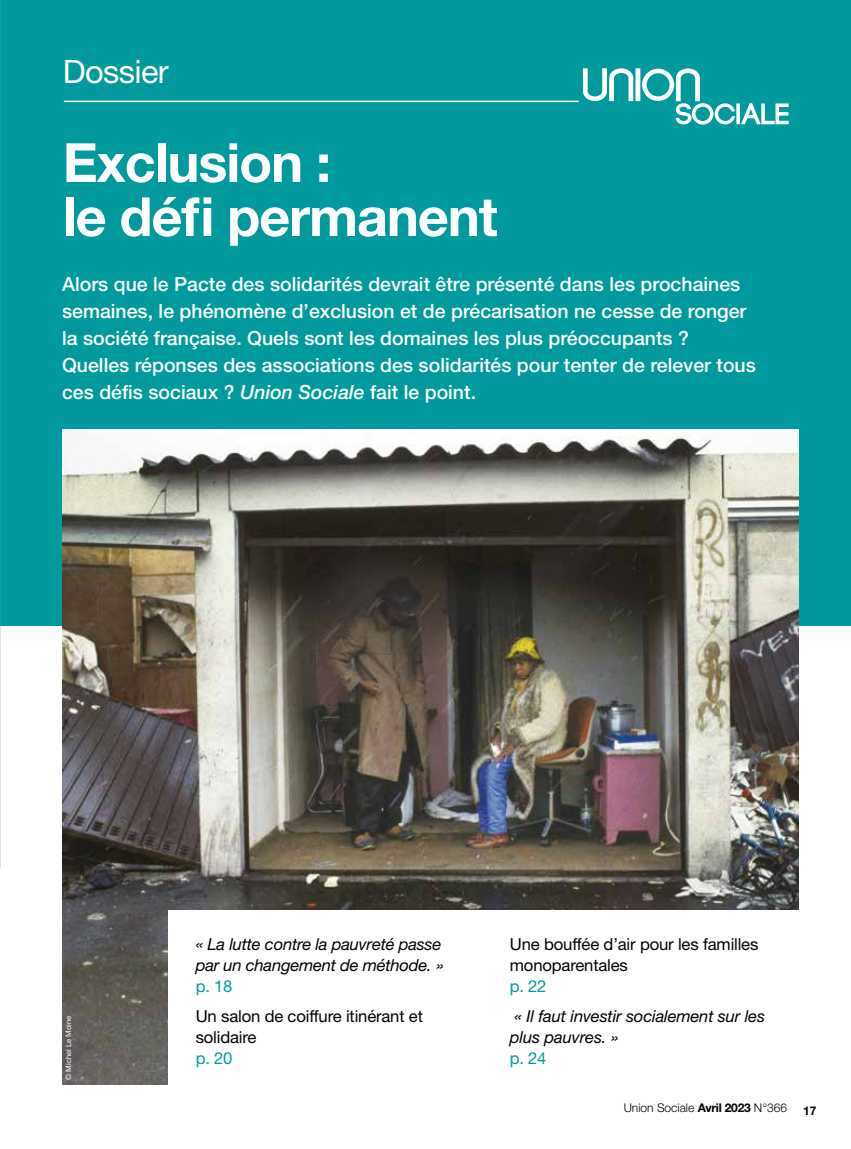
<style>
.page{position:relative;width:851px;height:1149px;background:#fff}
.page>*{position:absolute;margin:0;border:0;box-sizing:border-box;transform-origin:0 0}
.t1{font:700 54px/54px "Helvetica Neue LT Std";letter-spacing:-.02em;color:#fff}
.t2{font:32.25px "Helvetica Neue LT Std";letter-spacing:-.02em;color:#fff}
.t3{font:500 19.5px/27px "Helvetica Neue LT Std";color:#fff}
.t4{font:italic 16.5px/21px "Helvetica Neue LT Std";letter-spacing:-.015em;color:#000}
.t5{font:16.5px/21px "Helvetica Neue LT Std";letter-spacing:-.01em;color:#000}
.t6{font:16.5px "Helvetica Neue LT Std";letter-spacing:-.015em;color:#009a9e}
.t7{font:300 12px "Helvetica Neue LT Std";color:#000}
.t8{font:700 12px "Helvetica Neue LT Std";color:#000}
.t9{font:7.5px "Helvetica Neue LT Std";color:#fff}
.s1{font-style:italic}
.s2{font-weight:700}
</style>
<div class="page">
<div style="left:0;top:0;width:850px;height:625px;background:#009a9e"></div>
<hr style="left:64px;top:101px;width:514px;height:1px;background:#fff">
<svg style="left:583px;top:68px;width:205px;height:56px"></svg>
<img style="left:63px;top:429px;width:735px;height:655px">
<div style="left:169px;top:909px;width:681px;height:177px;background:#fff"></div>
<h2 class="t2" style="left:63px;top:52px;width:107px">Dossier</h2>
<h1 class="t1" style="left:63px;top:134px;width:436px">Exclusion :<br>le défi permanent</h1>
<p class="t3" style="left:62px;top:270px;width:695px">Alors que le Pacte des solidarités devrait être présenté dans les prochaines semaines, le phénomène d’exclusion et de précarisation ne cesse de ronger la société française. Quels sont les domaines les plus préoccupants ?<br>Quelles réponses des associations des solidarités pour tenter de relever tous ces défis sociaux ? <span class="s1">Union Sociale</span> fait le point.</p>
<p class="t9" style="left:64px;top:1079px;width:65px;rotate:-90deg">© Michel Le Moine</p>
<p class="t4" style="left:196px;top:933px;width:249px">« La lutte contre la pauvreté passe par un changement de méthode. »</p>
<p class="t6" style="left:196px;top:976px;width:38px">p. 18</p>
<p class="t5" style="left:196px;top:1004px;width:229px">Un salon de coiffure itinérant et solidaire</p>
<p class="t6" style="left:196px;top:1047px;width:38px">p. 20</p>
<p class="t5" style="left:510px;top:933px;width:250px">Une bouffée d’air pour les familles monoparentales</p>
<p class="t6" style="left:510px;top:976px;width:38px">p. 22</p>
<p class="t4" style="left:510px;top:1004px;width:257px">« Il faut investir socialement sur les plus pauvres. »</p>
<p class="t6" style="left:510px;top:1047px;width:38px">p. 24</p>
<p class="t7" style="left:623px;top:1099px;width:165px">Union Sociale <span class="s2">Avril 2023</span> N°366</p>
<p class="t8" style="left:803px;top:1102px;width:15px">17</p>
</div>
